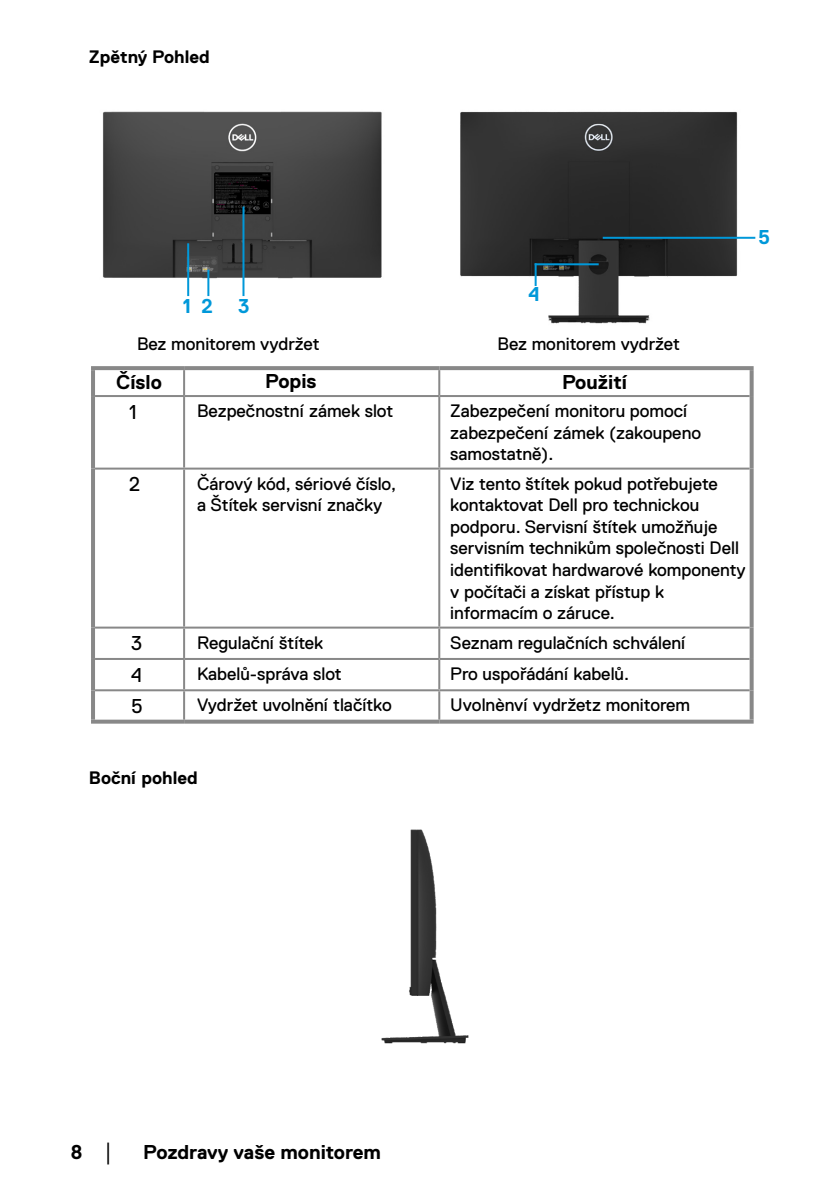
<style>
.page{position:relative;width:840px;height:1191px;background:#fff}
.page>*{position:absolute;margin:0;border:0;box-sizing:border-box;transform-origin:0 0}
.t1{font:700 20px "Dell Replica";color:#000}
.t2{font:700 20px "Dell Replica";color:#0098d9}
.t3{font:20px "Dell Replica";color:#000}
.t4{font:18px/21.6px "Dell Replica";color:#000}
.t5{font:700 18px "Dell Replica";color:#000}
.s1{font-family:"Arial";font-weight:400;font-size:18px}
</style>
<div class="page">
<img style="left:460px;top:111px;width:285px;height:213px">
<hr style="left:534px;top:263px;width:2px;height:23px;background:#0098d9">
<hr style="left:602px;top:237px;width:152px;height:2px;background:#0098d9">
<hr style="left:534px;top:263px;width:64px;height:2px;background:#0098d9">
<img style="left:102px;top:111px;width:280px;height:177px">
<hr style="left:187px;top:243px;width:2px;height:53px;background:#0098d9">
<hr style="left:242px;top:206px;width:2px;height:90px;background:#0098d9">
<hr style="left:207px;top:270px;width:2px;height:26px;background:#0098d9">
<img style="left:381px;top:829px;width:88px;height:215px">
<svg style="left:95px;top:370px;width:654px;height:349px"></svg>
<svg style="left:91px;top:366px;width:93px;height:4px"></svg>
<hr style="left:91px;top:370px;width:4px;height:26px;background:#888">
<svg style="left:184px;top:366px;width:255px;height:4px"></svg>
<svg style="left:439px;top:366px;width:314px;height:4px"></svg>
<svg style="left:749px;top:370px;width:4px;height:26px"></svg>
<hr style="left:91px;top:396px;width:4px;height:72px;background:#888">
<svg style="left:749px;top:396px;width:4px;height:72px"></svg>
<hr style="left:91px;top:468px;width:4px;height:159px;background:#888">
<svg style="left:749px;top:468px;width:4px;height:159px"></svg>
<hr style="left:91px;top:627px;width:4px;height:32px;background:#888">
<svg style="left:749px;top:627px;width:4px;height:32px"></svg>
<hr style="left:91px;top:659px;width:4px;height:31px;background:#888">
<svg style="left:749px;top:659px;width:4px;height:31px"></svg>
<hr style="left:91px;top:690px;width:4px;height:29px;background:#888">
<svg style="left:749px;top:690px;width:4px;height:29px"></svg>
<svg style="left:91px;top:719px;width:93px;height:4px"></svg>
<svg style="left:184px;top:719px;width:255px;height:4px"></svg>
<svg style="left:439px;top:719px;width:314px;height:4px"></svg>
<hr style="left:183px;top:370px;width:2px;height:25px;background:#888">
<hr style="left:438px;top:370px;width:2px;height:25px;background:#888">
<hr style="left:95px;top:395px;width:89px;height:2px;background:#888">
<hr style="left:184px;top:395px;width:255px;height:2px;background:#888">
<hr style="left:183px;top:397px;width:2px;height:70px;background:#888">
<hr style="left:439px;top:395px;width:310px;height:2px;background:#888">
<hr style="left:438px;top:397px;width:2px;height:70px;background:#888">
<hr style="left:95px;top:467px;width:89px;height:2px;background:#888">
<hr style="left:184px;top:467px;width:255px;height:2px;background:#888">
<hr style="left:183px;top:469px;width:2px;height:157px;background:#888">
<hr style="left:439px;top:467px;width:310px;height:2px;background:#888">
<hr style="left:438px;top:469px;width:2px;height:157px;background:#888">
<hr style="left:95px;top:626px;width:89px;height:2px;background:#888">
<hr style="left:184px;top:626px;width:255px;height:2px;background:#888">
<hr style="left:183px;top:628px;width:2px;height:30px;background:#888">
<hr style="left:439px;top:626px;width:310px;height:2px;background:#888">
<hr style="left:438px;top:628px;width:2px;height:30px;background:#888">
<hr style="left:95px;top:658px;width:89px;height:2px;background:#888">
<hr style="left:184px;top:658px;width:255px;height:2px;background:#888">
<hr style="left:183px;top:660px;width:2px;height:29px;background:#888">
<hr style="left:439px;top:658px;width:310px;height:2px;background:#888">
<hr style="left:438px;top:660px;width:2px;height:29px;background:#888">
<hr style="left:95px;top:689px;width:89px;height:2px;background:#888">
<hr style="left:184px;top:689px;width:255px;height:2px;background:#888">
<hr style="left:183px;top:691px;width:2px;height:28px;background:#888">
<hr style="left:439px;top:689px;width:310px;height:2px;background:#888">
<hr style="left:438px;top:691px;width:2px;height:28px;background:#888">
<p class="t5" style="left:89px;top:47px;width:122px">Zpětný Pohled</p>
<p class="t2" style="left:757px;top:226px;width:13px">5</p>
<p class="t2" style="left:183px;top:295px;width:32px">1 2</p>
<p class="t2" style="left:238px;top:295px;width:13px">3</p>
<p class="t2" style="left:528px;top:283px;width:13px">4</p>
<p class="t4" style="left:137px;top:333px;width:184px">Bez monitorem vydržet</p>
<p class="t4" style="left:497px;top:333px;width:184px">Bez monitorem vydržet</p>
<p class="t1" style="left:116px;top:371px;width:47px">Číslo</p>
<p class="t1" style="left:265px;top:370px;width:53px">Popis</p>
<p class="t1" style="left:561px;top:371px;width:66px">Použití</p>
<p class="t3" style="left:129px;top:401px;width:9px">1</p>
<p class="t4" style="left:197px;top:400px;width:198px">Bezpečnostní zámek slot</p>
<p class="t4" style="left:450px;top:400px;width:252px">Zabezpečení monitoru pomocí zabezpečení zámek (zakoupeno samostatně).</p>
<p class="t3" style="left:129px;top:473px;width:12px">2</p>
<p class="t4" style="left:197px;top:472px;width:200px">Čárový kód, sériové číslo, a Štítek servisní značky</p>
<p class="t4" style="left:450px;top:472px;width:297px">Viz tento štítek pokud potřebujete kontaktovat Dell pro technickou podporu. Servisní štítek umožňuje servisním technikům společnosti Dell identifikovat hardwarové komponenty v počítači a získat přístup k informacím o záruce.</p>
<p class="t3" style="left:131px;top:632px;width:12px">3</p>
<p class="t4" style="left:197px;top:631px;width:127px">Regulační štítek</p>
<p class="t4" style="left:450px;top:631px;width:236px">Seznam regulačních schválení</p>
<p class="t3" style="left:131px;top:663px;width:12px">4</p>
<p class="t4" style="left:197px;top:663px;width:146px">Kabelů-správa slot</p>
<p class="t4" style="left:450px;top:663px;width:180px">Pro uspořádání kabelů.</p>
<p class="t3" style="left:131px;top:695px;width:13px">5</p>
<p class="t4" style="left:197px;top:694px;width:196px">Vydržet uvolnění tlačítko</p>
<p class="t4" style="left:450px;top:694px;width:241px">Uvolnènví vydržetz monitorem</p>
<p class="t5" style="left:89px;top:767px;width:110px">Boční pohled</p>
<p class="t1" style="left:71px;top:1141px;width:45px">8 <span class="s1">│</span></p>
<p class="t1" style="left:143px;top:1141px;width:239px">Pozdravy vaše monitorem</p>
</div>
